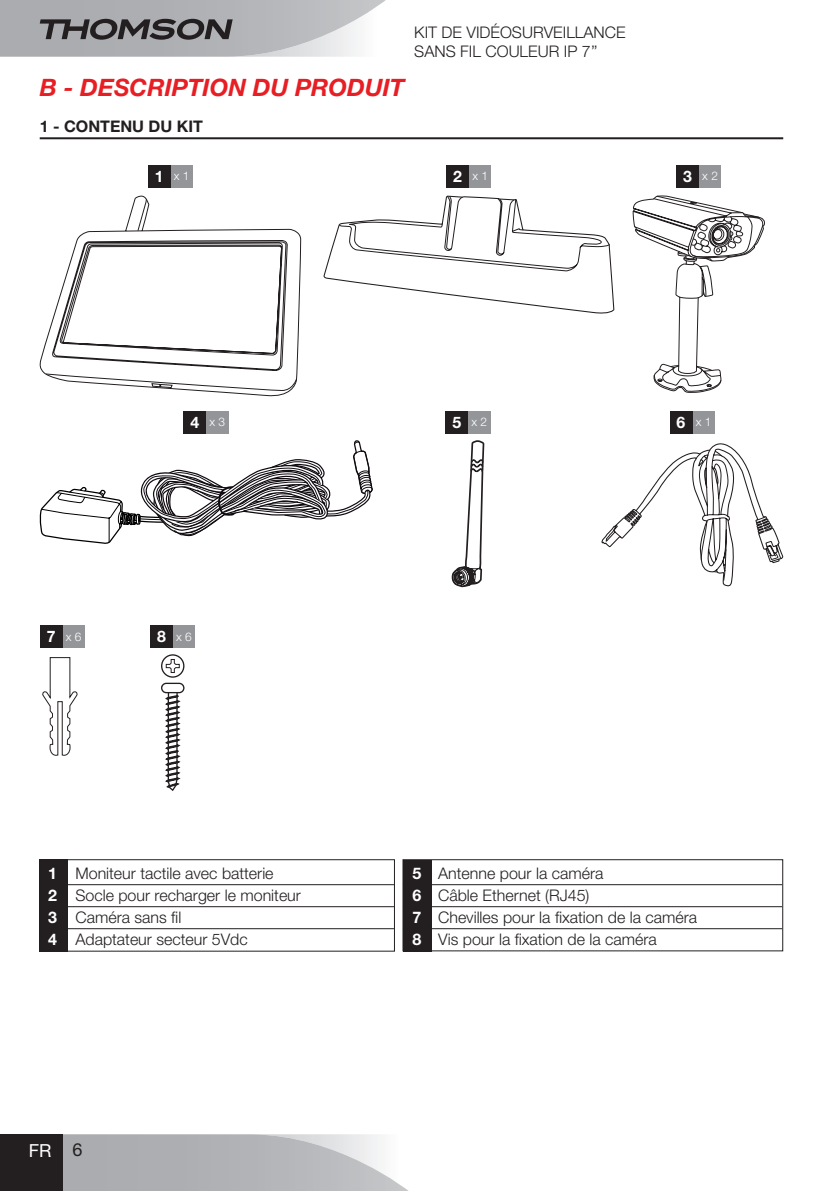
<style>
.page{position:relative;width:840px;height:1191px;background:#fff}
.page>*{position:absolute;margin:0;border:0;box-sizing:border-box;transform-origin:0 0}
.t1{font:italic 700 24px "Helvetica Neue";color:#e71e24}
.t2{font:18px "Helvetica Neue";color:#fff}
.t3{font:300 16px/22px "Helvetica Neue";color:#231f20}
.t4{font:700 16px "Helvetica Neue";color:#231f20}
.t5{font:300 11.8px "Helvetica Neue";letter-spacing:.28em;color:#fff}
.s1{font-weight:700;font-size:15.8px}
.s2{font-weight:700;color:#fff}
.s3{color:#231f20}
</style>
<div class="page">
<svg style="left:62px;top:1134px;width:346px;height:57px;background:#babbbe"></svg>
<div style="left:0;top:1134px;width:62px;height:57px;background:#231f20"></div>
<svg style="left:0;top:0;width:385px;height:57px;background:#acadb0"></svg>
<hr style="left:40px;top:137px;width:742px;height:2px;background:#231f20">
<div style="left:40px;top:859px;width:28px;height:92px;background:#231f20"></div>
<div style="left:403px;top:859px;width:28px;height:92px;background:#231f20"></div>
<hr style="left:40px;top:884px;width:354px;height:1px;background:#231f20">
<hr style="left:40px;top:906px;width:354px;height:1px;background:#231f20">
<hr style="left:40px;top:928px;width:354px;height:1px;background:#231f20">
<div style="left:39px;top:859px;width:356px;height:92px;border:1px solid #231f20"></div>
<hr style="left:402px;top:884px;width:379px;height:1px;background:#231f20">
<hr style="left:402px;top:906px;width:379px;height:1px;background:#231f20">
<hr style="left:402px;top:928px;width:379px;height:1px;background:#231f20">
<div style="left:402px;top:859px;width:380px;height:92px;border:1px solid #231f20"></div>
<svg style="left:40px;top:196px;width:261px;height:200px"></svg>
<svg style="left:46px;top:199px;width:250px;height:192px"></svg>
<svg style="left:632px;top:196px;width:132px;height:197px"></svg>
<svg style="left:451px;top:440px;width:33px;height:147px"></svg>
<svg style="left:42px;top:657px;width:35px;height:99px"></svg>
<svg style="left:161px;top:690px;width:23px;height:101px"></svg>
<svg style="left:162px;top:655px;width:22px;height:22px"></svg>
<div style="left:161px;top:654px;width:23px;height:23px;border:1px solid #231f20;border-radius:50%"></div>
<svg style="left:166px;top:659px;width:13px;height:14px"></svg>
<div style="left:162px;top:683px;width:22px;height:9px;background:#fff;border-radius:5px"></div>
<div style="left:161px;top:682px;width:23px;height:11px;border:1px solid #231f20;border-radius:5px"></div>
<svg style="left:323px;top:196px;width:291px;height:117px"></svg>
<svg style="left:40px;top:440px;width:332px;height:104px"></svg>
<div style="left:148px;top:165px;width:45px;height:22px;background:#939598"></div>
<div style="left:148px;top:165px;width:22px;height:22px;background:#231f20"></div>
<div style="left:184px;top:411px;width:44px;height:22px;background:#939598"></div>
<div style="left:184px;top:411px;width:22px;height:22px;background:#231f20"></div>
<div style="left:445px;top:411px;width:45px;height:22px;background:#939598"></div>
<div style="left:445px;top:411px;width:22px;height:22px;background:#231f20"></div>
<div style="left:40px;top:625px;width:45px;height:22px;background:#939598"></div>
<div style="left:40px;top:625px;width:22px;height:22px;background:#231f20"></div>
<div style="left:150px;top:625px;width:45px;height:22px;background:#939598"></div>
<div style="left:150px;top:625px;width:23px;height:22px;background:#231f20"></div>
<div style="left:669px;top:411px;width:45px;height:22px;background:#939598"></div>
<div style="left:669px;top:411px;width:23px;height:22px;background:#231f20"></div>
<div style="left:676px;top:165px;width:45px;height:22px;background:#939598"></div>
<div style="left:676px;top:165px;width:22px;height:22px;background:#231f20"></div>
<div style="left:446px;top:165px;width:45px;height:22px;background:#939598"></div>
<div style="left:446px;top:165px;width:22px;height:22px;background:#231f20"></div>
<svg style="left:601px;top:443px;width:181px;height:143px"></svg>
<p class="t3" style="left:414px;top:22px;width:213px;line-height:19.2px">Kit de vidéosurveillance sans fil couleur IP 7’’</p>
<h1 class="t1" style="left:40px;top:73px;width:366px">B - DESCRIPTION DU PRODUIT</h1>
<p class="t4" style="left:40px;top:116px;width:37px">1 - CONTENU</p>
<p class="t4" style="left:148px;top:116px;width:56px">DU KIT</p>
<p class="t5" style="left:155px;top:169px;width:36px"><span class="s1">1</span> x1</p>
<p class="t5" style="left:453px;top:169px;width:36px"><span class="s1">2</span> x1</p>
<p class="t5" style="left:682px;top:169px;width:36px"><span class="s1">3</span> x2</p>
<p class="t5" style="left:190px;top:415px;width:36px"><span class="s1">4</span> x3</p>
<p class="t5" style="left:452px;top:415px;width:36px"><span class="s1">5</span> x2</p>
<p class="t5" style="left:47px;top:629px;width:36px"><span class="s1">7</span> x6</p>
<p class="t5" style="left:157px;top:629px;width:36px"><span class="s1">8</span> x6</p>
<p class="t5" style="left:676px;top:415px;width:36px"><span class="s1">6</span> x1</p>
<p class="t3" style="left:48px;top:861px;width:254px"><span class="s2">1</span> Moniteur tactile avec batterie<br><span class="s2">2</span> Socle pour recharger le moniteur<br><span class="s2">3</span> Caméra sans fil<br><span class="s2">4</span> Adaptateur secteur 5Vdc</p>
<p class="t3" style="left:412px;top:861px;width:286px"><span class="s2">5</span> Antenne pour la caméra<br><span class="s2">6</span> Câble Ethernet (RJ45)<br><span class="s2">7</span> Chevilles pour la fixation de la caméra<br><span class="s2">8</span> Vis pour la fixation de la caméra</p>
<p class="t2" style="left:29px;top:1139px;width:55px">FR <span class="s3">6</span></p>
</div>
